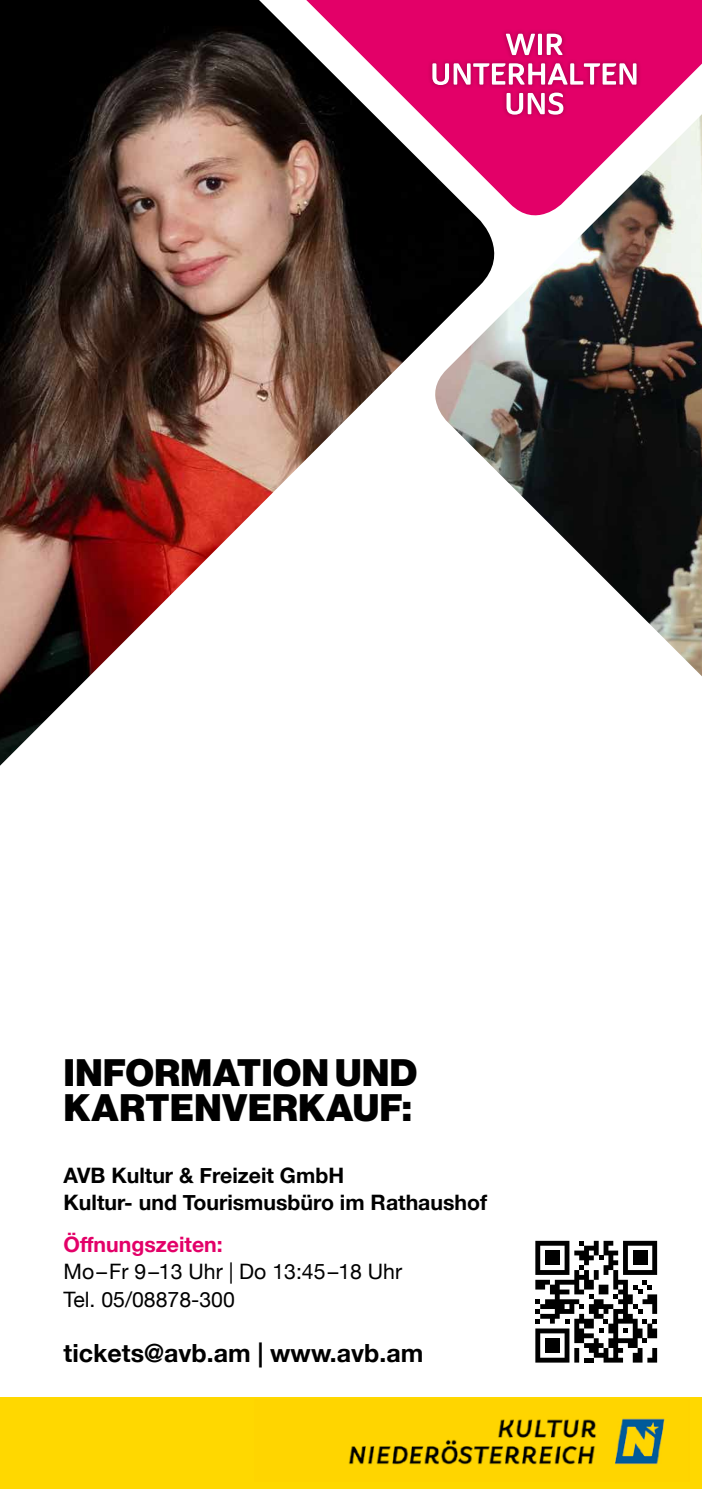
<style>
.page{position:relative;width:702px;height:1489px;background:#fff}
.page>*{position:absolute;margin:0;border:0;box-sizing:border-box;transform-origin:0 0}
.t1{font:900 37.5px/35px "Neue Haas Grotesk Display";letter-spacing:.015em;color:#000}
.t2{font:700 25px "Helvetica Neue";color:#000}
.t3{font:700 21.25px/27.5px "Helvetica Neue";color:#000}
.t4{font:21.25px/27.5px "Helvetica Neue";color:#000}
.t5{font:700 21.25px "Helvetica Neue";color:#e30068}
</style>
<div class="page">
<div style="left:0;top:1397px;width:702px;height:91px;background:#ffd800"></div>
<img style="left:348px;top:1418px;width:317px;height:47px">
<svg style="left:512px;top:0;width:190px;height:114px;background:#e51675"></svg>
<img style="left:512px;top:114px;width:190px;height:562px">
<img style="left:0;top:0;width:512px;height:765px">
<div style="left:501px;top:87px;width:67px;height:33px;background:#000;opacity:.2"></div>
<svg style="left:506px;top:93px;width:57px;height:22px"></svg>
<div style="left:427px;top:58px;width:214px;height:32px;background:#000;opacity:.2"></div>
<svg style="left:432px;top:63px;width:204px;height:22px"></svg>
<div style="left:501px;top:29px;width:66px;height:31px;background:#000;opacity:.2"></div>
<svg style="left:505px;top:34px;width:57px;height:21px"></svg>
<svg style="left:535px;top:1240px;width:122px;height:122px"></svg>
<div style="left:545px;top:1338px;width:14px;height:14px;background:#000"></div>
<h1 class="t1" style="left:64px;top:1055px;width:355px">INFORMATION UND<br>KARTENVERKAUF:</h1>
<p class="t3" style="left:64px;top:1161px;width:425px">AVB Kultur &amp; Freizeit GmbH<br>Kultur- und Tourismusbüro im Rathaushof</p>
<p class="t5" style="left:64px;top:1227px;width:161px">Öffnungszeiten:</p>
<p class="t4" style="left:64px;top:1259px;width:340px">Mo–Fr 9–13 Uhr | Do 13:45–18 Uhr<br>Tel. 05/08878-300</p>
<p class="t2" style="left:64px;top:1333px;width:361px">tickets@avb.am | www.avb.am</p>
</div>
